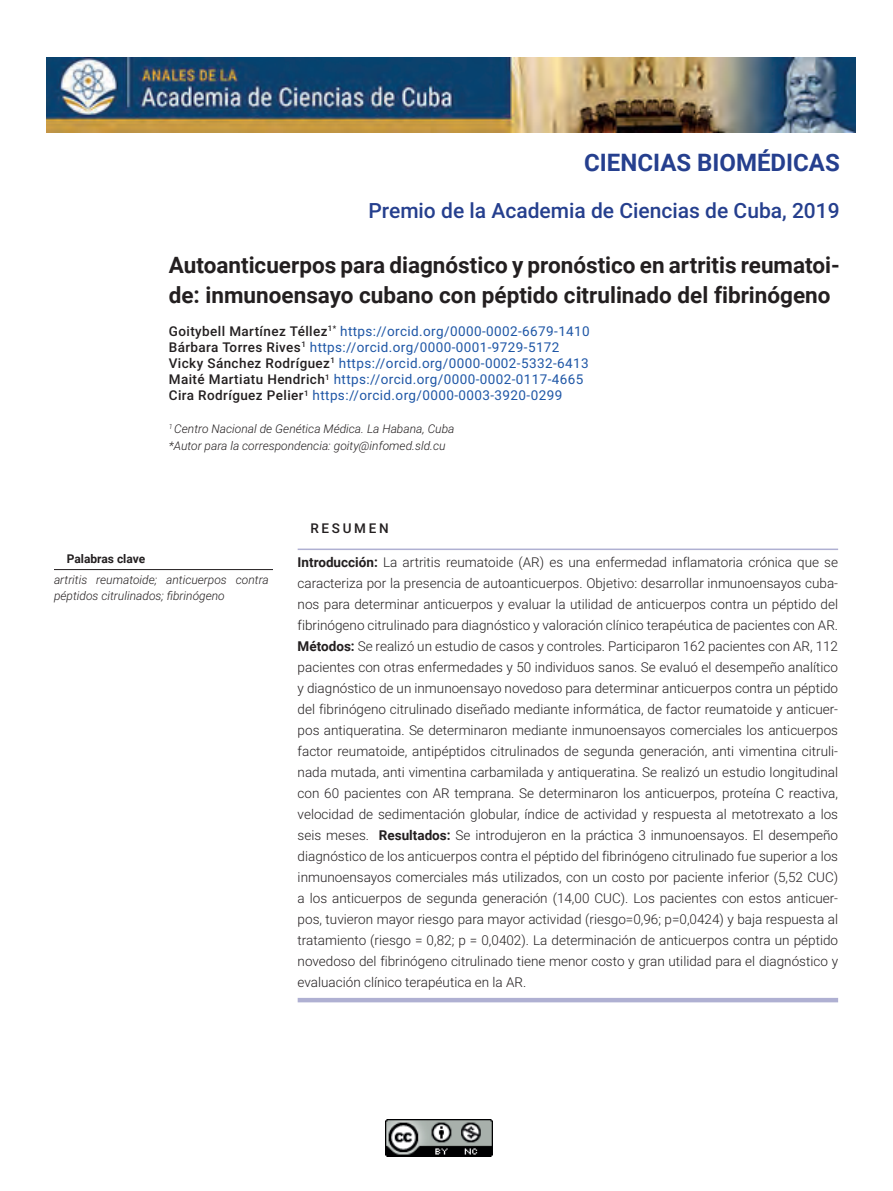
<style>
.page{position:relative;width:893px;height:1191px;background:#fff}
.page>*{position:absolute;margin:0;border:0;box-sizing:border-box;transform-origin:0 0}
.t1{font:700 24px "Roboto";color:#253f8e}
.t2{font:700 22.5px/30px "Roboto";color:#231f20}
.t3{font:500 21px "Roboto";color:#253f8e}
.t4{font:300 13.5px/21px "Roboto";color:#231f20;text-align:justify}
.t5{font:13.5px/16.2px "Roboto";letter-spacing:.03em;color:#1e56a6}
.t6{font:500 13.5px "Roboto";letter-spacing:.2em;color:#231f20}
.t7{font:italic 300 12px/16.5px "Roboto";color:#231f20}
.t8{font:700 12px "Roboto";color:#231f20}
.s1{font-weight:500;color:#231f20}
.s2{font-weight:700}
</style>
<div class="page">
<img style="left:386px;top:1119px;width:106px;height:37px">
<img style="left:47px;top:57px;width:808px;height:75px">
<hr style="left:298px;top:548px;width:540px;height:2px;background:#afb0d2">
<hr style="left:298px;top:998px;width:540px;height:4px;background:#afb0d2">
<hr style="left:54px;top:569px;width:219px;height:1px;background:#231f20">
<h1 class="t1" style="left:584px;top:146px;width:257px">CIENCIAS BIOMÉDICAS</h1>
<h3 class="t3" style="left:368px;top:195px;width:473px">Premio de la Academia de Ciencias de Cuba, 2019</h3>
<h2 class="t2" style="left:169px;top:249px;width:672px">Autoanticuerpos para diagnóstico y pronóstico en artritis reumatoi&shy;de: inmunoensayo cubano con péptido citrulinado del fibrinógeno</h2>
<p class="t5" style="left:169px;top:323px;width:423px"><span class="s1">Goitybell Martínez Téllez</span><sup>1*</sup> https://orcid.org/0000-0002-6679-1410<br><span class="s1">Bárbara Torres Rives</span><sup>1</sup> https://orcid.org/0000-0001-9729-5172<br><span class="s1">Vicky Sánchez Rodríguez</span><sup>1</sup> https://orcid.org/0000-0002-5332-6413<br><span class="s1">Maité Martiatu Hendrich</span><sup>1</sup> https://orcid.org/0000-0002-0117-4665<br><span class="s1">Cira Rodríguez Pelier</span><sup>1</sup> https://orcid.org/0000-0003-3920-0299</p>
<p class="t7" style="left:169px;top:421px;width:287px"><sup>1</sup> Centro Nacional de Genética Médica. La Habana, Cuba *Autor para la correspondencia: goity@infomed.sld.cu</p>
<p class="t8" style="left:67px;top:550px;width:80px">Palabras clave</p>
<p class="t7" style="left:54px;top:571px;width:216px">artritis reumatoide; anticuerpos contra péptidos citrulinados; fibrinógeno</p>
<p class="t6" style="left:310px;top:519px;width:80px">RESUMEN</p>
<p class="t4" style="left:298px;top:552px;width:542px"><span class="s2">Introducción:</span> La artritis reumatoide (AR) es una enfermedad inflamatoria crónica que se caracteriza por la presencia de autoanticuerpos. Objetivo: desarrollar inmunoensayos cuba&shy;nos para determinar anticuerpos y evaluar la utilidad de anticuerpos contra un péptido del fibrinógeno citrulinado para diagnóstico y valoración clínico terapéutica de pacientes con AR.<br><span class="s2">Métodos:</span> Se realizó un estudio de casos y controles. Participaron 162 pacientes con AR, 112 pacientes con otras enfermedades y 50 individuos sanos. Se evaluó el desempeño analítico y diagnóstico de un inmunoensayo novedoso para determinar anticuerpos contra un péptido del fibrinógeno citrulinado diseñado mediante informática, de factor reumatoide y anticuer&shy;pos antiqueratina. Se determinaron mediante inmunoensayos comerciales los anticuerpos factor reumatoide, antipéptidos citrulinados de segunda generación, anti vimentina citruli&shy;nada mutada, anti vimentina carbamilada y antiqueratina. Se realizó un estudio longitudinal con 60 pacientes con AR temprana. Se determinaron los anticuerpos, proteína C reactiva, velocidad de sedimentación globular, índice de actividad y respuesta al metotrexato a los seis meses. <span class="s2">Resultados:</span> Se introdujeron en la práctica 3 inmunoensayos. El desempeño diagnóstico de los anticuerpos contra el péptido del fibrinógeno citrulinado fue superior a los inmunoensayos comerciales más utilizados, con un costo por paciente inferior (5,52 CUC) a los anticuerpos de segunda generación (14,00 CUC). Los pacientes con estos anticuer&shy;pos, tuvieron mayor riesgo para mayor actividad (riesgo=0,96; p=0,0424) y baja respuesta al tratamiento (riesgo = 0,82; p = 0,0402). La determinación de anticuerpos contra un péptido novedoso del fibrinógeno citrulinado tiene menor costo y gran utilidad para el diagnóstico y evaluación clínico terapéutica en la AR.</p>
</div>
